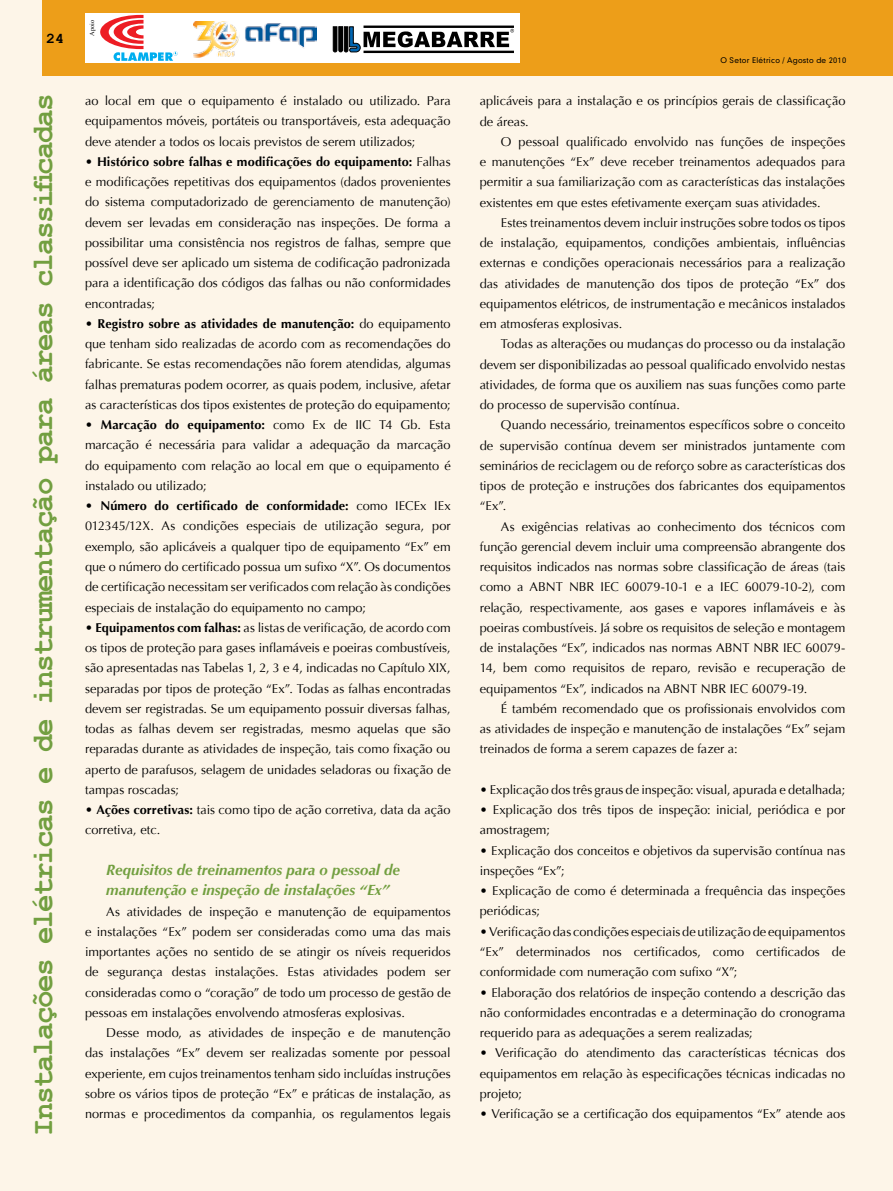
<style>
.page{position:relative;width:893px;height:1191px;background:#fdf5e8}
.page>*{position:absolute;margin:0;border:0;box-sizing:border-box;transform-origin:0 0}
.t1{font:700 30px "Courier New";letter-spacing:-.05em;color:#729f40}
.t2{font:italic 700 15px/20.2px "Optima";color:#729f40}
.t3{font:700 15px "Courier New";color:#000}
.t4{font:12.75px/20.2px "Optima";color:#000;text-align:justify}
.t5{font:7.5px "Geometric 706 BT Medium B";letter-spacing:.03em;color:#000}
.t6{font:6.3px "Times";color:#000}
.s1{font-weight:700}
</style>
<div class="page">
<div style="left:43px;top:0;width:850px;height:76px;background:#ed9e19"></div>
<div style="left:85px;top:13px;width:435px;height:50px;background:#fff"></div>
<svg style="left:100px;top:15px;width:78px;height:46px"></svg>
<svg style="left:332px;top:26px;width:182px;height:27px"></svg>
<img style="left:194px;top:21px;width:122px;height:37px">
<p class="t3" style="left:46px;top:29px;width:20px">24</p>
<p class="t6" style="left:86px;top:36px;width:17px;rotate:-90deg">Apoio</p>
<p class="t5" style="left:720px;top:55px;width:127px">O Setor Elétrico / Agosto de 2010</p>
<p class="t4" style="left:85px;top:91px;width:367px">ao local em que o equipamento é instalado ou utilizado. Para equipamentos móveis, portáteis ou transportáveis, esta adequação deve atender a todos os locais previstos de serem utilizados;</p>
<p class="t4" style="left:85px;top:152px;width:367px">• <span class="s1">Histórico sobre falhas e modificações do equipamento:</span> Falhas e modificações repetitivas dos equipamentos (dados provenientes do sistema computadorizado de gerenciamento de manutenção) devem ser levadas em consideração nas inspeções. De forma a possibilitar uma consistência nos registros de falhas, sempre que possível deve ser aplicado um sistema de codificação padronizada para a identificação dos códigos das falhas ou não conformidades encontradas;</p>
<p class="t4" style="left:85px;top:314px;width:367px">• <span class="s1">Registro sobre as atividades de manutenção:</span> do equipamento que tenham sido realizadas de acordo com as recomendações do fabricante. Se estas recomendações não forem atendidas, algumas falhas prematuras podem ocorrer, as quais podem, inclusive, afetar as características dos tipos existentes de proteção do equipamento;</p>
<p class="t4" style="left:85px;top:415px;width:367px">• <span class="s1">Marcação do equipamento:</span> como Ex de IIC T4 Gb. Esta marcação é necessária para validar a adequação da marcação do equipamento com relação ao local em que o equipamento é instalado ou utilizado;</p>
<p class="t4" style="left:85px;top:496px;width:367px">• <span class="s1">Número do certificado de conformidade:</span> como IECEx IEx 012345/12X. As condições especiais de utilização segura, por exemplo, são aplicáveis a qualquer tipo de equipamento “Ex” em que o número do certificado possua um sufixo “X”. Os documentos de certificação necessitam ser verificados com relação às condições especiais de instalação do equipamento no campo;</p>
<p class="t4" style="left:85px;top:617px;width:367px">• <span class="s1">Equipamentos com falhas:</span> as listas de verificação, de acordo com os tipos de proteção para gases inflamáveis e poeiras combustíveis, são apresentadas nas Tabelas 1, 2, 3 e 4, indicadas no Capítulo XIX, separadas por tipos de proteção “Ex”. Todas as falhas encontradas devem ser registradas. Se um equipamento possuir diversas falhas, todas as falhas devem ser registradas, mesmo aquelas que são reparadas durante as atividades de inspeção, tais como fixação ou aperto de parafusos, selagem de unidades seladoras ou fixação de tampas roscadas;</p>
<p class="t4" style="left:85px;top:799px;width:367px">• <span class="s1">Ações corretivas:</span> tais como tipo de ação corretiva, data da ação corretiva, etc.</p>
<p class="t2" style="left:106px;top:860px;width:295px">Requisitos de treinamentos para o pessoal de manutenção e inspeção de instalações “Ex”</p>
<p class="t4" style="left:85px;top:901px;width:367px;text-indent:21px">As atividades de inspeção e manutenção de equipamentos e instalações “Ex” podem ser consideradas como uma das mais importantes ações no sentido de se atingir os níveis requeridos de segurança destas instalações. Estas atividades podem ser consideradas como o “coração” de todo um processo de gestão de pessoas em instalações envolvendo atmosferas explosivas.</p>
<p class="t4" style="left:85px;top:1022px;width:367px;text-indent:21px">Desse modo, as atividades de inspeção e de manutenção das instalações “Ex” devem ser realizadas somente por pessoal experiente, em cujos treinamentos tenham sido incluídas instruções sobre os vários tipos de proteção “Ex” e práticas de instalação, as normas e procedimentos da companhia, os regulamentos legais</p>
<h1 class="t1" style="left:24px;top:1136px;width:1043px;rotate:-90deg">Instalações elétricas e de instrumentação para áreas classificadas</h1>
<p class="t4" style="left:480px;top:91px;width:367px">aplicáveis para a instalação e os princípios gerais de classificação de áreas.</p>
<p class="t4" style="left:480px;top:131px;width:367px;text-indent:21px">O pessoal qualificado envolvido nas funções de inspeções e manutenções “Ex” deve receber treinamentos adequados para permitir a sua familiarização com as características das instalações existentes em que estes efetivamente exerçam suas atividades.</p>
<p class="t4" style="left:480px;top:212px;width:367px;text-indent:21px">Estes treinamentos devem incluir instruções sobre todos os tipos de instalação, equipamentos, condições ambientais, influências externas e condições operacionais necessários para a realização das atividades de manutenção dos tipos de proteção “Ex” dos equipamentos elétricos, de instrumentação e mecânicos instalados em atmosferas explosivas.</p>
<p class="t4" style="left:480px;top:334px;width:367px;text-indent:21px">Todas as alterações ou mudanças do processo ou da instalação devem ser disponibilizadas ao pessoal qualificado envolvido nestas atividades, de forma que os auxiliem nas suas funções como parte do processo de supervisão contínua.</p>
<p class="t4" style="left:480px;top:415px;width:367px;text-indent:21px">Quando necessário, treinamentos específicos sobre o conceito de supervisão contínua devem ser ministrados juntamente com seminários de reciclagem ou de reforço sobre as características dos tipos de proteção e instruções dos fabricantes dos equipamentos “Ex”.</p>
<p class="t4" style="left:480px;top:516px;width:367px;text-indent:21px">As exigências relativas ao conhecimento dos técnicos com função gerencial devem incluir uma compreensão abrangente dos requisitos indicados nas normas sobre classificação de áreas (tais como a ABNT NBR IEC 60079-10-1 e a IEC 60079-10-2), com relação, respectivamente, aos gases e vapores inflamáveis e às poeiras combustíveis. Já sobre os requisitos de seleção e montagem de instalações “Ex”, indicados nas normas ABNT NBR IEC 60079- 14, bem como requisitos de reparo, revisão e recuperação de equipamentos “Ex”, indicados na ABNT NBR IEC 60079-19.</p>
<p class="t4" style="left:480px;top:698px;width:367px;text-indent:21px">É também recomendado que os profissionais envolvidos com as atividades de inspeção e manutenção de instalações “Ex” sejam treinados de forma a serem capazes de fazer a:</p>
<p class="t4" style="left:480px;top:779px;width:367px">• Explicação dos três graus de inspeção: visual, apurada e detalhada;</p>
<p class="t4" style="left:480px;top:800px;width:367px">• Explicação dos três tipos de inspeção: inicial, periódica e por amostragem;</p>
<p class="t4" style="left:480px;top:840px;width:367px">• Explicação dos conceitos e objetivos da supervisão contínua nas inspeções “Ex”;</p>
<p class="t4" style="left:480px;top:881px;width:367px">• Explicação de como é determinada a frequência das inspeções periódicas;</p>
<p class="t4" style="left:480px;top:921px;width:367px">• Verificação das condições especiais de utilização de equipamentos “Ex” determinados nos certificados, como certificados de conformidade com numeração com sufixo “X”;</p>
<p class="t4" style="left:480px;top:982px;width:367px">• Elaboração dos relatórios de inspeção contendo a descrição das não conformidades encontradas e a determinação do cronograma requerido para as adequações a serem realizadas;</p>
<p class="t4" style="left:480px;top:1043px;width:367px">• Verificação do atendimento das características técnicas dos equipamentos em relação às especificações técnicas indicadas no projeto;</p>
<p class="t4" style="left:480px;top:1103px;width:367px">• Verificação se a certificação dos equipamentos “Ex” atende aos</p>
</div>
